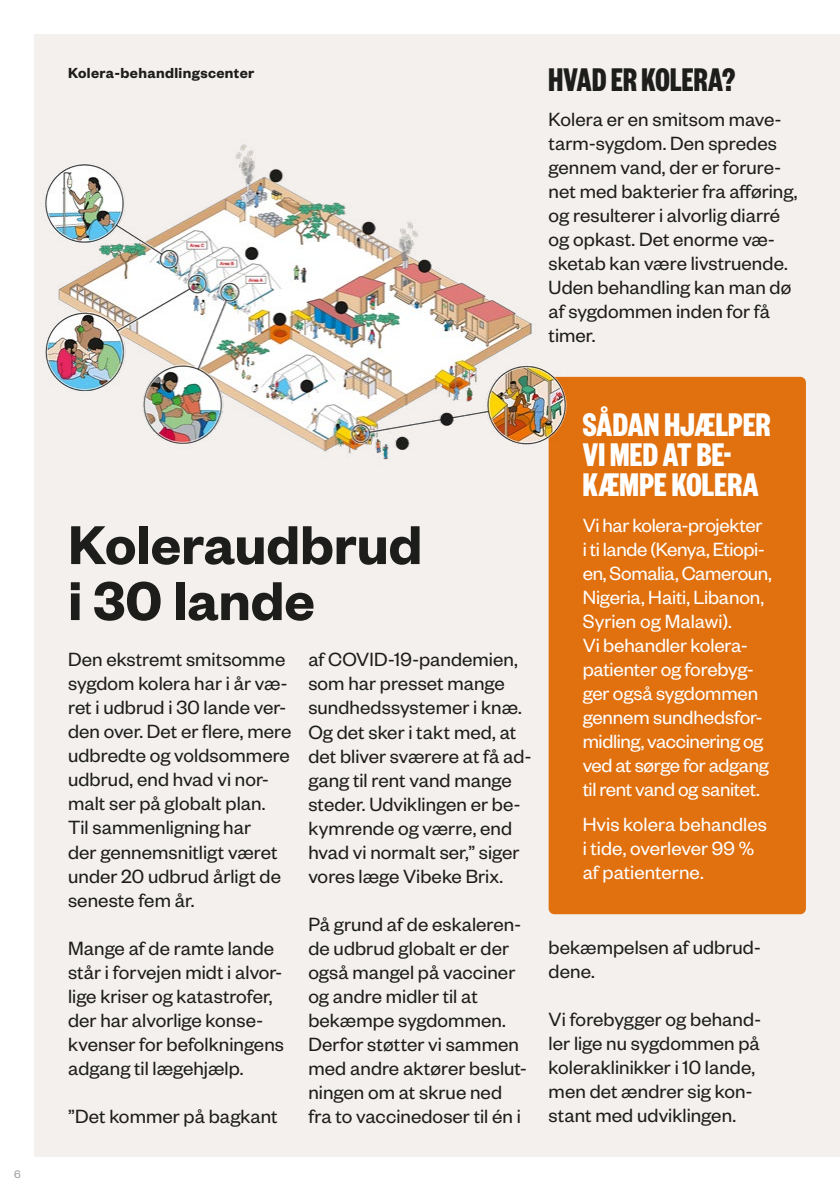
<style>
.page{position:relative;width:840px;height:1191px;background:#fff}
.page>*{position:absolute;margin:0;border:0;box-sizing:border-box;transform-origin:0 0}
.t1{font:600 60px/56px "Founders Grotesk";color:#1d1d1b}
.t2{font:700 36px/30px "Founders Grotesk X Cond";letter-spacing:.005em;color:#fff}
.t3{font:700 36px "Founders Grotesk X Cond";letter-spacing:.005em;color:#1d1d1b;scale:.92 1}
.t4{font:21px/24px "Founders Grotesk";letter-spacing:.005em;color:#1d1d1b}
.t5{font:21px/24px "Founders Grotesk";letter-spacing:-.01em;color:#fff}
.t6{font:600 16px "Founders Grotesk";letter-spacing:.025em;color:#1d1d1b}
.t7{font:12px "Founders Grotesk";color:#9d9d9c}
</style>
<div class="page">
<div style="left:34px;top:34px;width:805px;height:1123px;background:#f3f0ee"></div>
<div style="left:548px;top:377px;width:257px;height:537px;background:#e1700e;border-radius:6px"></div>
<img style="left:45px;top:144px;width:541px;height:323px">
<p class="t7" style="left:14px;top:1166px;width:8px">6</p>
<p class="t6" style="left:68px;top:63px;width:188px">Kolera-behandlingscenter</p>
<h2 class="t3" style="left:548px;top:57px;width:204px">HVAD ER KOLERA?</h2>
<p class="t4" style="left:548px;top:106px;width:250px">Kolera er en smitsom mave&shy;tarm-sygdom. Den spredes gennem vand, der er forure&shy;net med bakterier fra afføring, og resulterer i alvorlig diarré og opkast. Det enorme væ&shy;sketab kan være livstruende.<br>Uden behandling kan man dø af sygdommen inden for få timer.</p>
<h1 class="t1" style="left:68px;top:514px;width:355px">Koleraudbrud i 30 lande</h1>
<p class="t4" style="left:68px;top:646px;width:224px">Den ekstremt smitsomme sygdom kolera har i år væ&shy;ret i udbrud i 30 lande ver&shy;den over. Det er flere, mere udbredte og voldsommere udbrud, end hvad vi nor&shy;malt ser på globalt plan.<br>Til sammenligning har<br>der gennemsnitligt været under 20 udbrud årligt de seneste fem år.</p>
<p class="t4" style="left:68px;top:934px;width:217px">Mange af de ramte lande står i forvejen midt i alvor&shy;lige kriser og katastrofer, der har alvorlige konse&shy;kvenser for befolkningens adgang til lægehjælp.</p>
<p class="t4" style="left:68px;top:1102px;width:211px">”Det kommer på bagkant</p>
<p class="t4" style="left:308px;top:646px;width:224px">af COVID-19-pandemien, som har presset mange sundhedssystemer i knæ.<br>Og det sker i takt med, at det bliver sværere at få ad&shy;gang til rent vand mange steder. Udviklingen er be&shy;kymrende og værre, end hvad vi normalt ser,” siger vores læge Vibeke Brix.</p>
<p class="t4" style="left:308px;top:911px;width:220px">På grund af de eskaleren&shy;de udbrud globalt er der også mangel på vacciner og andre midler til at bekæmpe sygdommen.<br>Derfor støtter vi sammen med andre aktører beslut&shy;ningen om at skrue ned fra to vaccinedoser til én i</p>
<h2 class="t2" style="left:582px;top:408px;width:189px">SÅDAN HJÆLPER<br>VI MED AT BE-<br>KÆMPE KOLERA</h2>
<p class="t5" style="left:582px;top:512px;width:190px">Vi har kolera-projekter<br>i ti lande (Kenya, Etiopi&shy;en, Somalia, Cameroun,<br>Nigeria, Haiti, Libanon,<br>Syrien og Malawi).<br>Vi behandler kolera&shy;patienter og forebyg&shy;ger også sygdommen gennem sundhedsfor&shy;midling, vaccinering og ved at sørge for adgang til rent vand og sanitet.</p>
<p class="t5" style="left:582px;top:811px;width:186px">Hvis kolera behandles i tide, overlever 99 % af patienterne.</p>
<p class="t4" style="left:548px;top:934px;width:214px">bekæmpelsen af udbrud&shy;dene.</p>
<p class="t4" style="left:548px;top:1006px;width:214px">Vi forebygger og behand&shy;ler lige nu sygdommen på koleraklinikker i 10 lande, men det ændrer sig kon&shy;stant med udviklingen.</p>
</div>
